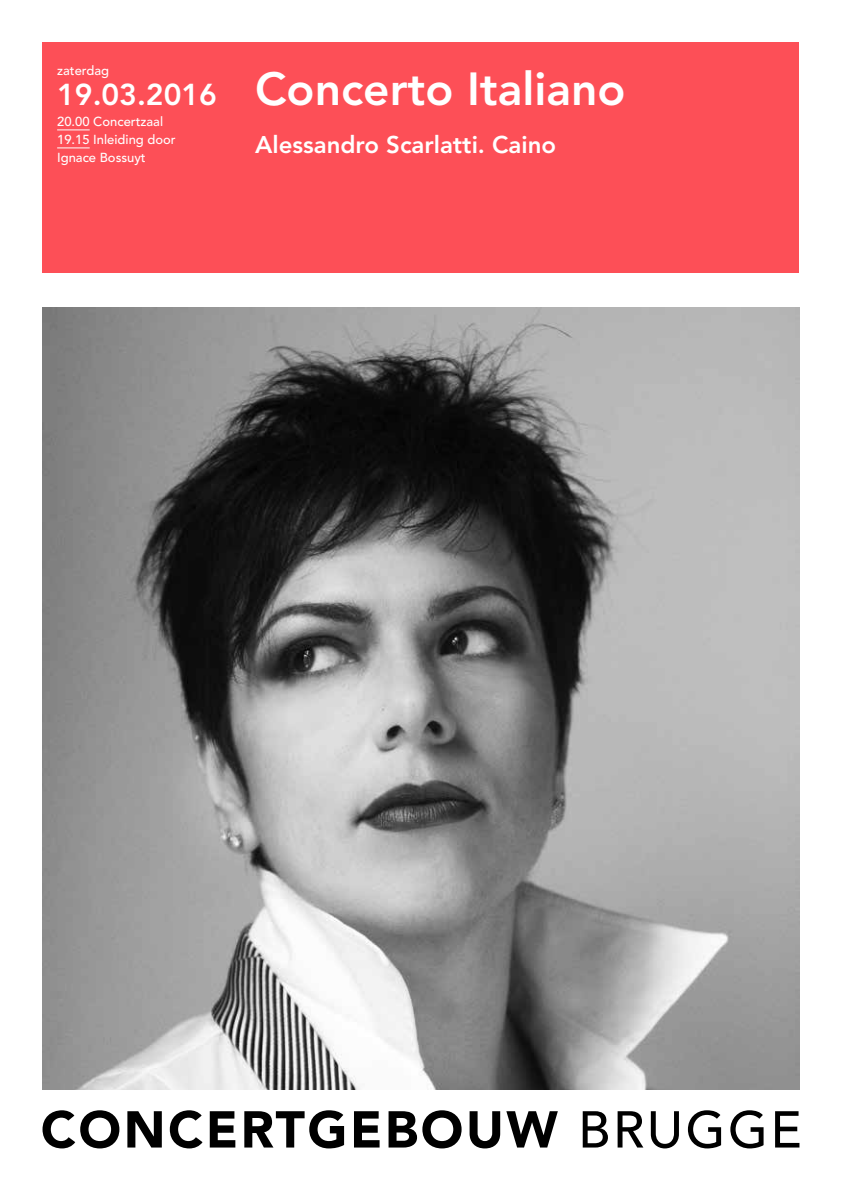
<style>
.page{position:relative;width:842px;height:1191px;background:#fff}
.page>*{position:absolute;margin:0;border:0;box-sizing:border-box;transform-origin:0 0}
.t1{font:800 46px "Avenir LT Pro";color:#fff}
.t2{font:800 30px "Avenir LT Pro";color:#fff}
.t3{font:800 24px "Avenir LT Pro";color:#fff}
.t4{font:500 13px/18px "Avenir LT Pro";color:#fff}
</style>
<div class="page">
<div style="left:43px;top:43px;width:756px;height:230px;background:#fd4f57"></div>
<svg style="left:43px;top:1110px;width:76px;height:38px"></svg>
<svg style="left:127px;top:1111px;width:35px;height:36px"></svg>
<svg style="left:170px;top:1110px;width:33px;height:38px"></svg>
<svg style="left:210px;top:1111px;width:25px;height:36px"></svg>
<svg style="left:244px;top:1110px;width:100px;height:38px"></svg>
<svg style="left:354px;top:1111px;width:26px;height:36px"></svg>
<svg style="left:389px;top:1110px;width:73px;height:38px"></svg>
<svg style="left:470px;top:1111px;width:30px;height:37px"></svg>
<svg style="left:506px;top:1111px;width:52px;height:36px"></svg>
<svg style="left:583px;top:1111px;width:25px;height:36px"></svg>
<svg style="left:618px;top:1111px;width:25px;height:36px"></svg>
<svg style="left:651px;top:1111px;width:28px;height:37px"></svg>
<svg style="left:688px;top:1110px;width:33px;height:38px"></svg>
<svg style="left:730px;top:1110px;width:33px;height:38px"></svg>
<svg style="left:775px;top:1111px;width:24px;height:36px"></svg>
<img style="left:43px;top:308px;width:756px;height:781px">
<hr style="left:57px;top:130px;width:33px;height:1px;background:#fff">
<hr style="left:57px;top:148px;width:33px;height:1px;background:#fff">
<p class="t4" style="left:57px;top:62px;width:54px">zaterdag</p>
<h2 class="t2" style="left:57px;top:77px;width:161px">19.03.2016</h2>
<p class="t4" style="left:57px;top:113px;width:120px">20.00 Concertzaal<br>19.15 Inleiding door<br>Ignace Bossuyt</p>
<h1 class="t1" style="left:255px;top:61px;width:372px">Concerto Italiano</h1>
<h3 class="t3" style="left:255px;top:130px;width:302px">Alessandro Scarlatti. Caino</h3>
</div>
